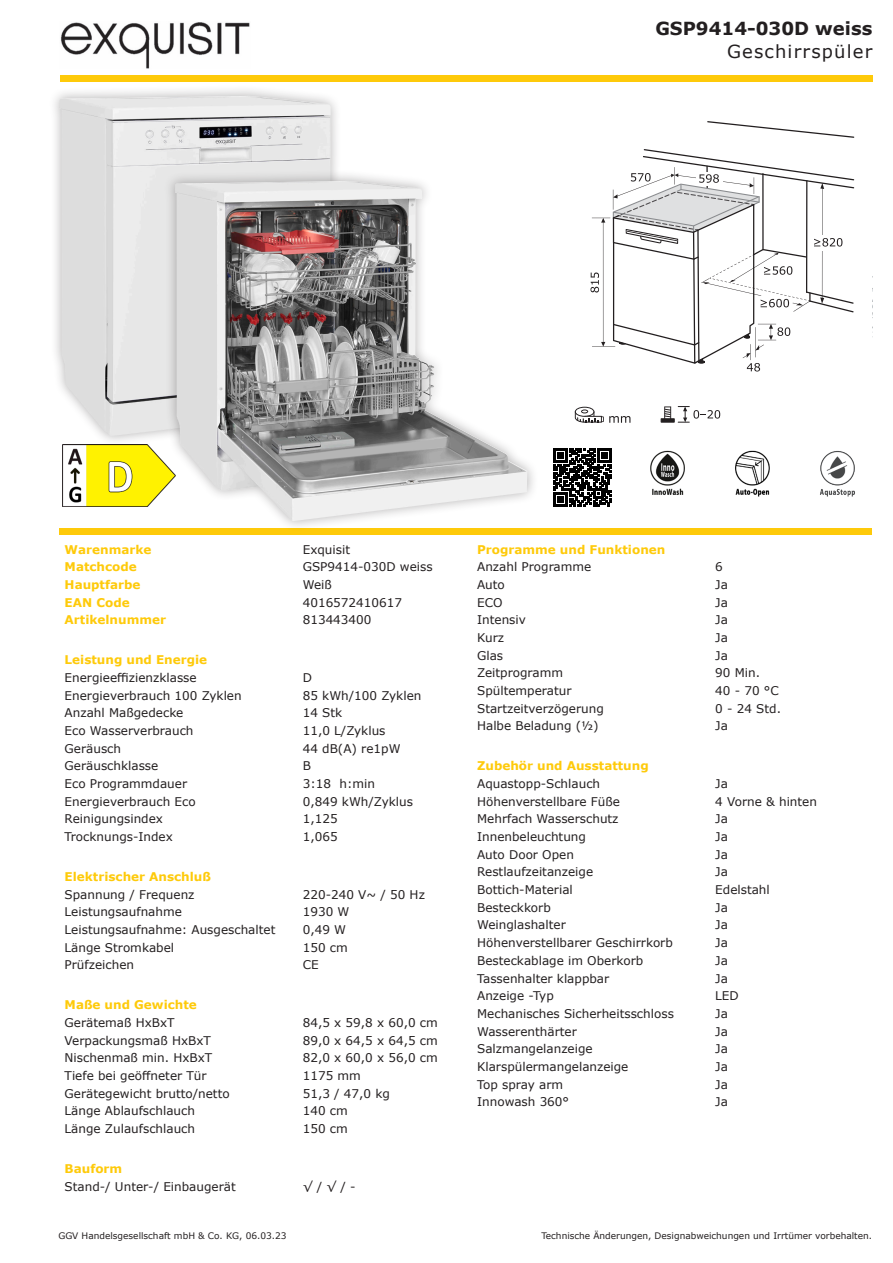
<style>
.page{position:relative;width:893px;height:1263px;background:#fff}
.page>*{position:absolute;margin:0;border:0;box-sizing:border-box;transform-origin:0 0}
.t1{font:700 18px "Verdana";color:#231f20}
.t2{font:18px "Verdana";letter-spacing:.065em;color:#231f20}
.t3{font:12px "Verdana";color:#231f20}
.t4{font:700 12px "Verdana";color:#feca0a}
.t5{font:9px "Verdana";color:#231f20}
</style>
<div class="page">
<div style="left:48px;top:84px;width:294px;height:363px;background:#231f20;opacity:.35"></div>
<img style="left:60px;top:96px;width:271px;height:340px">
<img style="left:820px;top:451px;width:35px;height:46px">
<img style="left:735px;top:450px;width:35px;height:47px">
<img style="left:650px;top:450px;width:35px;height:45px">
<svg style="left:553px;top:449px;width:59px;height:58px"></svg>
<img style="left:60px;top:22px;width:190px;height:47px">
<div style="left:60px;top:75px;width:812px;height:6px;background:#feca0a"></div>
<div style="left:60px;top:528px;width:812px;height:6px;background:#feca0a"></div>
<svg style="left:707px;top:121px;width:147px;height:17px"></svg>
<svg style="left:590px;top:149px;width:264px;height:222px"></svg>
<svg style="left:575px;top:407px;width:55px;height:16px"></svg>
<svg style="left:661px;top:406px;width:59px;height:17px"></svg>
<div style="left:164px;top:169px;width:375px;height:363px;background:#231f20;opacity:.35"></div>
<img style="left:175px;top:181px;width:352px;height:340px">
<img style="left:63px;top:445px;width:112px;height:62px">
<h1 class="t1" style="left:655px;top:16px;width:218px">GSP9414-030D weiss</h1>
<h1 class="t2" style="left:727px;top:39px;width:147px">Geschirrspüler</h1>
<p class="t4" style="left:65px;top:541px;width:88px">Warenmarke</p>
<p class="t3" style="left:303px;top:541px;width:49px">Exquisit</p>
<p class="t4" style="left:65px;top:558px;width:74px">Matchcode</p>
<p class="t3" style="left:303px;top:559px;width:131px">GSP9414-030D weiss</p>
<p class="t4" style="left:65px;top:576px;width:77px">Hauptfarbe</p>
<p class="t3" style="left:303px;top:576px;width:31px">Weiß</p>
<p class="t4" style="left:65px;top:594px;width:67px">EAN Code</p>
<p class="t3" style="left:303px;top:594px;width:101px">4016572410617</p>
<p class="t4" style="left:65px;top:611px;width:103px">Artikelnummer</p>
<p class="t3" style="left:303px;top:612px;width:70px">813443400</p>
<p class="t4" style="left:65px;top:651px;width:144px">Leistung und Energie</p>
<p class="t3" style="left:65px;top:669px;width:134px">Energieeffizienzklasse</p>
<p class="t3" style="left:303px;top:669px;width:11px">D</p>
<p class="t3" style="left:65px;top:687px;width:179px">Energieverbrauch 100 Zyklen</p>
<p class="t3" style="left:303px;top:687px;width:120px">85 kWh/100 Zyklen</p>
<p class="t3" style="left:65px;top:705px;width:120px">Anzahl Maßgedecke</p>
<p class="t3" style="left:303px;top:705px;width:41px">14 Stk</p>
<p class="t3" style="left:65px;top:722px;width:130px">Eco Wasserverbrauch</p>
<p class="t3" style="left:303px;top:722px;width:84px">11,0 L/Zyklus</p>
<p class="t3" style="left:65px;top:740px;width:58px">Geräusch</p>
<p class="t3" style="left:303px;top:740px;width:99px">44 dB(A) re1pW</p>
<p class="t3" style="left:65px;top:758px;width:95px">Geräuschklasse</p>
<p class="t3" style="left:303px;top:758px;width:10px">B</p>
<p class="t3" style="left:65px;top:775px;width:124px">Eco Programmdauer</p>
<p class="t3" style="left:303px;top:775px;width:74px">3:18 h:min</p>
<p class="t3" style="left:65px;top:793px;width:133px">Energieverbrauch Eco</p>
<p class="t3" style="left:303px;top:793px;width:112px">0,849 kWh/Zyklus</p>
<p class="t3" style="left:65px;top:811px;width:100px">Reinigungsindex</p>
<p class="t3" style="left:303px;top:811px;width:36px">1,125</p>
<p class="t3" style="left:65px;top:828px;width:110px">Trocknungs-Index</p>
<p class="t3" style="left:303px;top:828px;width:36px">1,065</p>
<p class="t4" style="left:65px;top:868px;width:148px">Elektrischer Anschluß</p>
<p class="t3" style="left:65px;top:886px;width:131px">Spannung / Frequenz</p>
<p class="t3" style="left:303px;top:886px;width:124px">220-240 V~ / 50 Hz</p>
<p class="t3" style="left:65px;top:904px;width:119px">Leistungsaufnahme</p>
<p class="t3" style="left:303px;top:904px;width:48px">1930 W</p>
<p class="t3" style="left:65px;top:921px;width:212px">Leistungsaufnahme: Ausgeschaltet</p>
<p class="t3" style="left:303px;top:921px;width:45px">0,49 W</p>
<p class="t3" style="left:65px;top:939px;width:111px">Länge Stromkabel</p>
<p class="t3" style="left:303px;top:939px;width:47px">150 cm</p>
<p class="t3" style="left:65px;top:957px;width:71px">Prüfzeichen</p>
<p class="t3" style="left:303px;top:957px;width:17px">CE</p>
<p class="t4" style="left:65px;top:996px;width:134px">Maße und Gewichte</p>
<p class="t3" style="left:65px;top:1014px;width:112px">Gerätemaß HxBxT</p>
<p class="t3" style="left:303px;top:1014px;width:137px">84,5 x 59,8 x 60,0 cm</p>
<p class="t3" style="left:65px;top:1032px;width:148px">Verpackungsmaß HxBxT</p>
<p class="t3" style="left:303px;top:1032px;width:137px">89,0 x 64,5 x 64,5 cm</p>
<p class="t3" style="left:65px;top:1050px;width:149px">Nischenmaß min. HxBxT</p>
<p class="t3" style="left:303px;top:1050px;width:137px">82,0 x 60,0 x 56,0 cm</p>
<p class="t3" style="left:65px;top:1067px;width:144px">Tiefe bei geöffneter Tür</p>
<p class="t3" style="left:303px;top:1067px;width:60px">1175 mm</p>
<p class="t3" style="left:65px;top:1085px;width:167px">Gerätegewicht brutto/netto</p>
<p class="t3" style="left:303px;top:1085px;width:89px">51,3 / 47,0 kg</p>
<p class="t3" style="left:65px;top:1103px;width:132px">Länge Ablaufschlauch</p>
<p class="t3" style="left:303px;top:1103px;width:47px">140 cm</p>
<p class="t3" style="left:65px;top:1120px;width:132px">Länge Zulaufschlauch</p>
<p class="t3" style="left:303px;top:1120px;width:47px">150 cm</p>
<p class="t4" style="left:65px;top:1160px;width:59px">Bauform</p>
<p class="t3" style="left:65px;top:1178px;width:173px">Stand-/ Unter-/ Einbaugerät</p>
<p class="t3" style="left:303px;top:1178px;width:54px">√ / √ / -</p>
<p class="t4" style="left:477px;top:541px;width:190px">Programme und Funktionen</p>
<p class="t3" style="left:477px;top:559px;width:116px">Anzahl Programme</p>
<p class="t3" style="left:715px;top:559px;width:9px">6</p>
<p class="t3" style="left:477px;top:576px;width:29px">Auto</p>
<p class="t3" style="left:715px;top:576px;width:14px">Ja</p>
<p class="t3" style="left:477px;top:594px;width:27px">ECO</p>
<p class="t3" style="left:715px;top:594px;width:14px">Ja</p>
<p class="t3" style="left:477px;top:612px;width:50px">Intensiv</p>
<p class="t3" style="left:715px;top:612px;width:14px">Ja</p>
<p class="t3" style="left:477px;top:629px;width:29px">Kurz</p>
<p class="t3" style="left:715px;top:629px;width:14px">Ja</p>
<p class="t3" style="left:477px;top:647px;width:28px">Glas</p>
<p class="t3" style="left:715px;top:647px;width:14px">Ja</p>
<p class="t3" style="left:477px;top:665px;width:87px">Zeitprogramm</p>
<p class="t3" style="left:715px;top:665px;width:46px">90 Min.</p>
<p class="t3" style="left:477px;top:682px;width:96px">Spültemperatur</p>
<p class="t3" style="left:715px;top:682px;width:65px">40 - 70 °C</p>
<p class="t3" style="left:477px;top:700px;width:128px">Startzeitverzögerung</p>
<p class="t3" style="left:715px;top:700px;width:67px">0 - 24 Std.</p>
<p class="t3" style="left:477px;top:718px;width:123px">Halbe Beladung (½)</p>
<p class="t3" style="left:715px;top:718px;width:14px">Ja</p>
<p class="t4" style="left:477px;top:757px;width:173px">Zubehör und Ausstattung</p>
<p class="t3" style="left:477px;top:775px;width:125px">Aquastopp-Schlauch</p>
<p class="t3" style="left:715px;top:775px;width:14px">Ja</p>
<p class="t3" style="left:477px;top:793px;width:144px">Höhenverstellbare Füße</p>
<p class="t3" style="left:715px;top:793px;width:103px">4 Vorne &amp; hinten</p>
<p class="t3" style="left:477px;top:811px;width:143px">Mehrfach Wasserschutz</p>
<p class="t3" style="left:715px;top:811px;width:14px">Ja</p>
<p class="t3" style="left:477px;top:828px;width:110px">Innenbeleuchtung</p>
<p class="t3" style="left:715px;top:828px;width:14px">Ja</p>
<p class="t3" style="left:477px;top:846px;width:98px">Auto Door Open</p>
<p class="t3" style="left:715px;top:846px;width:14px">Ja</p>
<p class="t3" style="left:477px;top:864px;width:117px">Restlaufzeitanzeige</p>
<p class="t3" style="left:715px;top:864px;width:14px">Ja</p>
<p class="t3" style="left:477px;top:881px;width:97px">Bottich-Material</p>
<p class="t3" style="left:715px;top:881px;width:56px">Edelstahl</p>
<p class="t3" style="left:477px;top:899px;width:75px">Besteckkorb</p>
<p class="t3" style="left:715px;top:899px;width:14px">Ja</p>
<p class="t3" style="left:477px;top:917px;width:90px">Weinglashalter</p>
<p class="t3" style="left:715px;top:917px;width:14px">Ja</p>
<p class="t3" style="left:477px;top:934px;width:197px">Höhenverstellbarer Geschirrkorb</p>
<p class="t3" style="left:715px;top:934px;width:14px">Ja</p>
<p class="t3" style="left:477px;top:952px;width:168px">Besteckablage im Oberkorb</p>
<p class="t3" style="left:715px;top:952px;width:14px">Ja</p>
<p class="t3" style="left:477px;top:970px;width:134px">Tassenhalter klappbar</p>
<p class="t3" style="left:715px;top:970px;width:14px">Ja</p>
<p class="t3" style="left:477px;top:987px;width:78px">Anzeige -Typ</p>
<p class="t3" style="left:715px;top:987px;width:25px">LED</p>
<p class="t3" style="left:477px;top:1005px;width:198px">Mechanisches Sicherheitsschloss</p>
<p class="t3" style="left:715px;top:1005px;width:14px">Ja</p>
<p class="t3" style="left:477px;top:1023px;width:101px">Wasserenthärter</p>
<p class="t3" style="left:715px;top:1023px;width:14px">Ja</p>
<p class="t3" style="left:477px;top:1040px;width:117px">Salzmangelanzeige</p>
<p class="t3" style="left:715px;top:1040px;width:14px">Ja</p>
<p class="t3" style="left:477px;top:1058px;width:153px">Klarspülermangelanzeige</p>
<p class="t3" style="left:715px;top:1058px;width:14px">Ja</p>
<p class="t3" style="left:477px;top:1076px;width:88px">Top spray arm</p>
<p class="t3" style="left:715px;top:1076px;width:14px">Ja</p>
<p class="t3" style="left:477px;top:1094px;width:93px">Innowash 360°</p>
<p class="t3" style="left:715px;top:1094px;width:14px">Ja</p>
<p class="t5" style="left:58px;top:1230px;width:230px">GGV Handelsgesellschaft mbH &amp; Co. KG, 06.03.23</p>
<p class="t5" style="left:541px;top:1230px;width:332px">Technische Änderungen, Designabweichungen und Irrtümer vorbehalten.</p>
</div>
